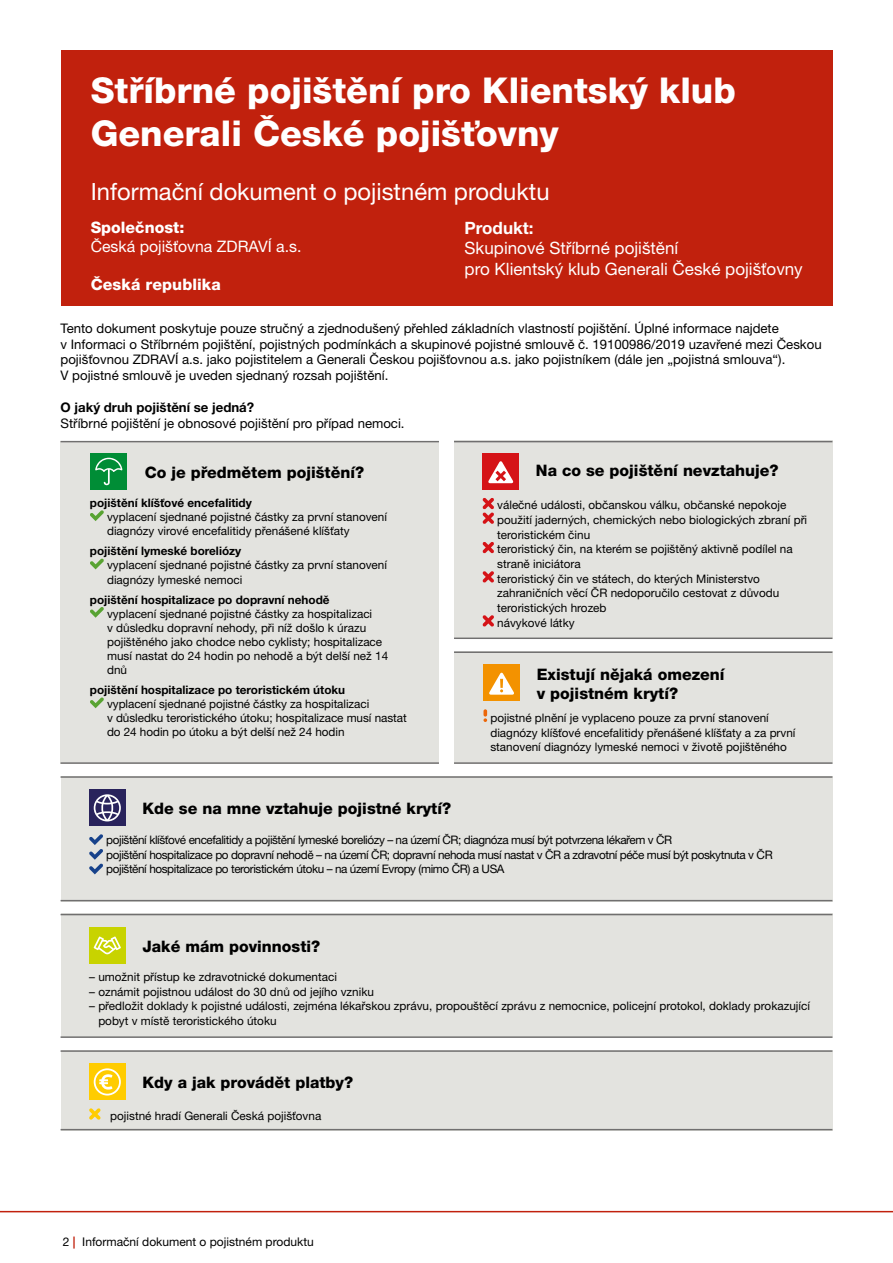
<style>
.page{position:relative;width:893px;height:1263px;background:#fff}
.page>*{position:absolute;margin:0;border:0;box-sizing:border-box;transform-origin:0 0}
.t1{font:800 35.7px/42.8px "Helvetica Neue CE";color:#fff}
.t2{font:23.7px "Helvetica Neue CE";color:#fff}
.t3{font:16.95px/20.4px "Helvetica Neue CE";color:#fff}
.t4{font:700 16.95px "Helvetica Neue CE";color:#fff}
.t5{font:800 15.9px/19px "Helvetica Neue CE";color:#000}
.t6{font:800 15.9px "Helvetica Neue CE";letter-spacing:.005em;color:#fff}
.t7{font:15.9px "Helvetica Neue CE";color:#fff}
.t8{font:13.2px/15.9px "Helvetica Neue CE";color:#000}
.t9{font:700 13.2px "Helvetica Neue CE";color:#000}
.t10{font:12px "Helvetica Neue CE";color:#000}
.t11{font:11.7px/14.7px "Helvetica Neue CE";color:#000}
.t12{font:11.7px/14.7px "Helvetica Neue CE";letter-spacing:-.035em;color:#000}
.t13{font:700 11.7px "Helvetica Neue CE";color:#000}
.s1{font-family:"Helvetica Neue LT Pro"}
.s2{font-family:"Helvetica Neue LT Pro";font-weight:700;color:#c1210d}
</style>
<div class="page">
<hr style="left:0;top:1211px;width:893px;height:1px;background:#c1210d">
<div style="left:61px;top:50px;width:771px;height:256px;background:#c1210d"></div>
<div style="left:61px;top:441px;width:378px;height:323px;background:#e3e3df"></div>
<svg style="left:90px;top:510px;width:14px;height:11px"></svg>
<svg style="left:90px;top:558px;width:14px;height:11px"></svg>
<svg style="left:90px;top:607px;width:14px;height:11px"></svg>
<svg style="left:90px;top:697px;width:14px;height:11px"></svg>
<div style="left:91px;top:453px;width:36px;height:37px;background:#008d36"></div>
<svg style="left:95px;top:458px;width:27px;height:27px"></svg>
<div style="left:454px;top:441px;width:378px;height:198px;background:#e3e3df"></div>
<div style="left:483px;top:453px;width:36px;height:37px;background:#d51317"></div>
<svg style="left:488px;top:461px;width:26px;height:22px"></svg>
<svg style="left:482px;top:498px;width:12px;height:26px"></svg>
<svg style="left:482px;top:542px;width:12px;height:11px"></svg>
<svg style="left:482px;top:571px;width:12px;height:12px"></svg>
<svg style="left:482px;top:615px;width:12px;height:12px"></svg>
<div style="left:454px;top:651px;width:378px;height:113px;background:#e3e3df"></div>
<svg style="left:483px;top:709px;width:4px;height:13px"></svg>
<div style="left:483px;top:665px;width:37px;height:36px;background:#f39200"></div>
<svg style="left:489px;top:672px;width:25px;height:23px"></svg>
<div style="left:61px;top:1050px;width:771px;height:80px;background:#e3e3df"></div>
<svg style="left:89px;top:1108px;width:12px;height:12px"></svg>
<div style="left:89px;top:1064px;width:36px;height:36px;background:#fc0"></div>
<svg style="left:94px;top:1068px;width:27px;height:27px"></svg>
<div style="left:61px;top:914px;width:771px;height:124px;background:#e3e3df"></div>
<div style="left:89px;top:927px;width:36px;height:36px;background:#c8d300"></div>
<svg style="left:94px;top:936px;width:27px;height:18px"></svg>
<div style="left:61px;top:776px;width:771px;height:125px;background:#e3e3df"></div>
<div style="left:89px;top:790px;width:36px;height:36px;background:#29235c"></div>
<svg style="left:94px;top:794px;width:27px;height:27px"></svg>
<svg style="left:89px;top:834px;width:14px;height:40px"></svg>
<hr style="left:61px;top:441px;width:378px;height:1px;background:#706f6f">
<hr style="left:454px;top:441px;width:378px;height:1px;background:#706f6f">
<hr style="left:454px;top:637px;width:378px;height:2px;background:#706f6f">
<hr style="left:61px;top:762px;width:378px;height:2px;background:#706f6f">
<hr style="left:61px;top:776px;width:771px;height:2px;background:#706f6f">
<hr style="left:61px;top:900px;width:771px;height:1px;background:#706f6f">
<hr style="left:61px;top:914px;width:771px;height:1px;background:#706f6f">
<hr style="left:61px;top:1036px;width:771px;height:2px;background:#706f6f">
<hr style="left:61px;top:1050px;width:771px;height:2px;background:#706f6f">
<hr style="left:61px;top:1129px;width:771px;height:1px;background:#706f6f">
<hr style="left:454px;top:762px;width:378px;height:2px;background:#706f6f">
<hr style="left:454px;top:651px;width:378px;height:2px;background:#706f6f">
<h1 class="t1" style="left:91px;top:70px;width:647px">Stříbrné pojištění pro Klientský klub<br>Generali České pojišťovny</h1>
<h2 class="t2" style="left:91px;top:178px;width:460px">Informační dokument o pojistném produktu</h2>
<h3 class="t6" style="left:91px;top:218px;width:95px">Společnost:</h3>
<h3 class="t7" style="left:91px;top:237px;width:212px">Česká pojišťovna ZDRAVÍ a.s.</h3>
<h3 class="t6" style="left:91px;top:275px;width:132px">Česká republika</h3>
<p class="t8" style="left:61px;top:320px;width:763px">Tento dokument poskytuje pouze stručný a zjednodušený přehled základních vlastností pojištění. Úplné informace najdete<br>v Informaci o Stříbrném pojištění, pojistných podmínkách a skupinové pojistné smlouvě č. 19100986/2019 uzavřené mezi Českou pojišťovnou ZDRAVÍ a.s. jako pojistitelem a Generali Českou pojišťovnou a.s. jako pojistníkem (dále jen „pojistná smlouva“).<br>V pojistné smlouvě je uveden sjednaný rozsah pojištění.</p>
<p class="t9" style="left:61px;top:400px;width:195px">O jaký druh pojištění se jedná?</p>
<p class="t8" style="left:61px;top:415px;width:346px">Stříbrné pojištění je obnosové pojištění pro případ nemoci.</p>
<h3 class="t5" style="left:145px;top:463px;width:221px">Co je předmětem pojištění?</h3>
<p class="t13" style="left:90px;top:496px;width:163px">pojištění klíšťové encefalitidy</p>
<p class="t11" style="left:107px;top:510px;width:281px;line-height:14.1px">vyplacení sjednané pojistné částky za první stanovení diagnózy virové encefalitidy přenášené klíšťaty</p>
<p class="t13" style="left:90px;top:545px;width:153px">pojištění lymeské boreliózy</p>
<p class="t11" style="left:107px;top:558px;width:281px;line-height:14.1px">vyplacení sjednané pojistné částky za první stanovení diagnózy lymeské nemoci</p>
<p class="t13" style="left:90px;top:593px;width:241px">pojištění hospitalizace po dopravní nehodě</p>
<p class="t11" style="left:107px;top:606px;width:283px;line-height:14.1px">vyplacení sjednané pojistné částky za hospitalizaci<br>v důsledku dopravní nehody, při níž došlo k úrazu pojištěného jako chodce nebo cyklisty; hospitalizace musí nastat do 24 hodin po nehodě a být delší než 14 dnů</p>
<p class="t13" style="left:90px;top:683px;width:257px">pojištění hospitalizace po teroristickém útoku</p>
<p class="t11" style="left:107px;top:697px;width:301px;line-height:14.1px">vyplacení sjednané pojistné částky za hospitalizaci<br>v důsledku teroristického útoku; hospitalizace musí nastat do 24 hodin po útoku a být delší než 24 hodin</p>
<h3 class="t4" style="left:465px;top:218px;width:71px">Produkt:</h3>
<h3 class="t3" style="left:465px;top:238px;width:340px">Skupinové Stříbrné pojištění<br>pro Klientský klub Generali České pojišťovny</h3>
<h3 class="t5" style="left:536px;top:461px;width:244px">Na co se pojištění nevztahuje?</h3>
<p class="t11" style="left:497px;top:498px;width:311px">válečné události, občanskou válku, občanské nepokoje použití jaderných, chemických nebo biologických zbraní při teroristickém činu<br>teroristický čin, na kterém se pojištěný aktivně podílel na straně iniciátora<br>teroristický čin ve státech, do kterých Ministerstvo zahraničních věcí ČR nedoporučilo cestovat z důvodu teroristických hrozeb<br>návykové látky</p>
<h3 class="t5" style="left:537px;top:665px;width:189px">Existují nějaká omezení v pojistném krytí?</h3>
<p class="t11" style="left:490px;top:710px;width:307px">pojistné plnění je vyplaceno pouze za první stanovení diagnózy klíšťové encefalitidy přenášené klíšťaty a za první stanovení diagnózy lymeské nemoci v životě pojištěného</p>
<h3 class="t5" style="left:142px;top:799px;width:310px">Kde se na mne vztahuje pojistné krytí?</h3>
<p class="t12" style="left:106px;top:832px;width:668px">pojištění klíšťové encefalitidy a pojištění lymeské boreliózy – na území ČR; diagnóza musí být potvrzena lékařem v ČR<br>pojištění hospitalizace po dopravní nehodě – na území ČR; dopravní nehoda musí nastat v ČR a zdravotní péče musí být poskytnuta v ČR pojištění hospitalizace po teroristickém útoku – na území Evropy (mimo ČR) a USA</p>
<h3 class="t5" style="left:142px;top:937px;width:179px">Jaké mám povinnosti?</h3>
<p class="t11" style="left:89px;top:970px;width:249px">– umožnit přístup ke zdravotnické dokumentaci</p>
<p class="t11" style="left:89px;top:984px;width:286px">– oznámit pojistnou událost do 30 dnů od jejího vzniku</p>
<p class="t11" style="left:98px;top:999px;width:713px;text-indent:-9px">– předložit doklady k pojistné události, zejména lékařskou zprávu, propouštěcí zprávu z nemocnice, policejní protokol, doklady prokazující pobyt v místě teroristického útoku</p>
<h3 class="t5" style="left:142px;top:1073px;width:212px">Kdy a jak provádět platby?</h3>
<p class="t11" style="left:110px;top:1108px;width:213px">pojistné hradí Generali Česká pojišťovna</p>
<p class="t10" style="left:63px;top:1235px;width:253px"><span class="s1">2</span> <span class="s2">|</span> Informační dokument o pojistném produktu</p>
</div>
